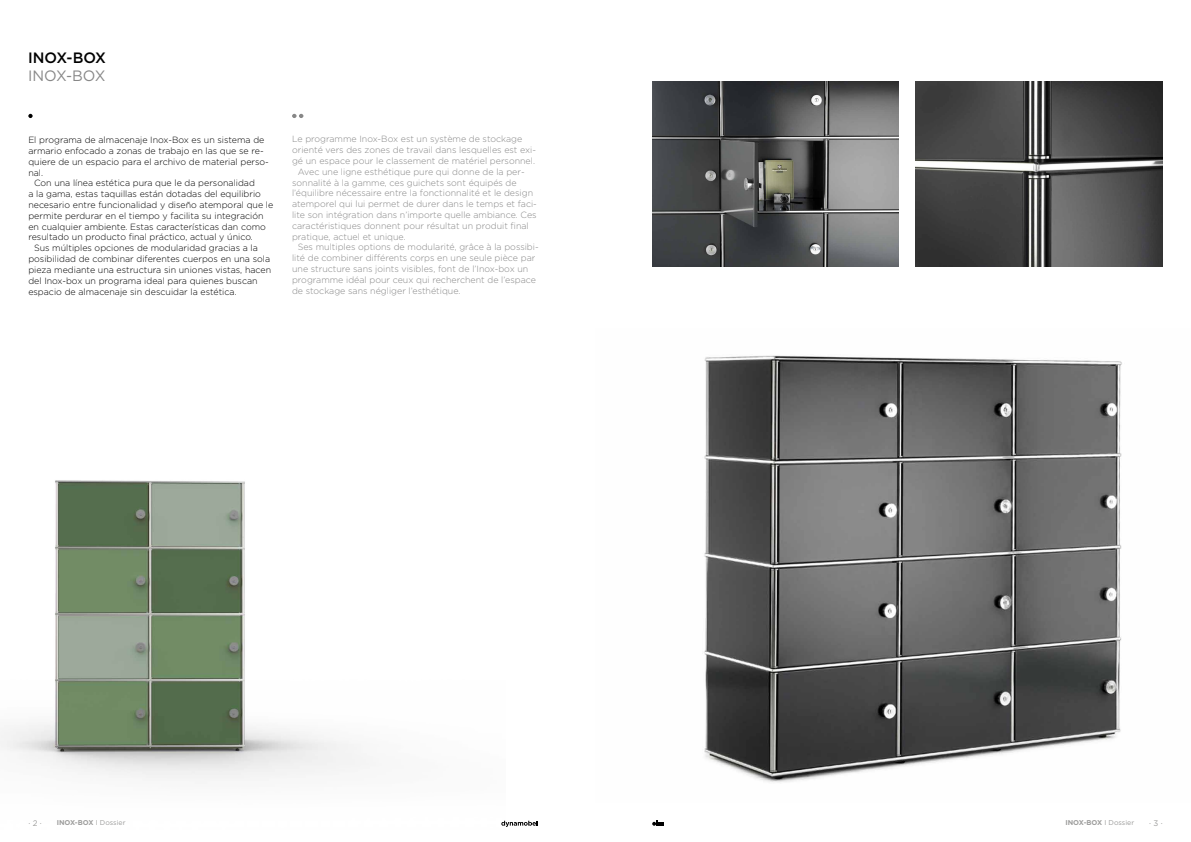
<style>
.page{position:relative;width:1191px;height:842px;background:#fff}
.page>*{position:absolute;margin:0;border:0;box-sizing:border-box;transform-origin:0 0}
.t1{font:500 15px "Gotham";color:#000}
.t2{font:15px "Gotham";color:#878787}
.t3{font:300 9px "Gotham";color:#878787}
.t4{font:300 9px "Gotham";color:#000}
.t5{font:8px "Gotham";color:#9d9d9c}
.t6{font:700 7px "Gotham";color:#9d9d9c}
.s1{font-weight:400}
</style>
<div class="page">
<svg style="left:506px;top:821px;width:31px;height:6px"></svg>
<img style="left:0;top:480px;width:506px;height:346px">
<img style="left:704px;top:355px;width:418px;height:428px">
<svg style="left:652px;top:820px;width:11px;height:6px"></svg>
<svg style="left:28px;top:114px;width:5px;height:4px"></svg>
<svg style="left:292px;top:114px;width:11px;height:4px"></svg>
<img style="left:652px;top:81px;width:247px;height:185px">
<img style="left:916px;top:81px;width:246px;height:185px">
<h1 class="t1" style="left:28px;top:48px;width:79px">INOX-BOX</h1>
<h1 class="t2" style="left:28px;top:66px;width:79px">INOX-BOX</h1>
<p class="t4" style="left:28px;top:134px;width:238px">El programa de almacenaje Inox-Box es un sistema de</p>
<p class="t4" style="left:28px;top:145px;width:237px">armario enfocado a zonas de trabajo en las que se re-</p>
<p class="t4" style="left:28px;top:156px;width:242px">quiere de un espacio para el archivo de material perso-</p>
<p class="t4" style="left:28px;top:167px;width:16px">nal.</p>
<p class="t4" style="left:34px;top:178px;width:222px">Con una línea estética pura que le da personalidad</p>
<p class="t4" style="left:28px;top:188px;width:234px">a la gama, estas taquillas están dotadas del equilibrio</p>
<p class="t4" style="left:28px;top:199px;width:246px">necesario entre funcionalidad y diseño atemporal que le</p>
<p class="t4" style="left:28px;top:210px;width:237px">permite perdurar en el tiempo y facilita su integración</p>
<p class="t4" style="left:28px;top:221px;width:239px">en cualquier ambiente. Estas características dan como</p>
<p class="t4" style="left:28px;top:232px;width:226px">resultado un producto final práctico, actual y único.</p>
<p class="t4" style="left:34px;top:242px;width:225px">Sus múltiples opciones de modularidad gracias a la</p>
<p class="t4" style="left:28px;top:253px;width:243px">posibilidad de combinar diferentes cuerpos en una sola</p>
<p class="t4" style="left:28px;top:264px;width:244px">pieza mediante una estructura sin uniones vistas, hacen</p>
<p class="t4" style="left:28px;top:275px;width:231px">del Inox-box un programa ideal para quienes buscan</p>
<p class="t4" style="left:28px;top:286px;width:210px">espacio de almacenaje sin descuidar la estética.</p>
<p class="t3" style="left:292px;top:134px;width:232px">Le programme Inox-Box est un système de stockage</p>
<p class="t3" style="left:292px;top:144px;width:245px">orienté vers des zones de travail dans lesquelles est exi-</p>
<p class="t3" style="left:292px;top:155px;width:244px">gé un espace pour le classement de matériel personnel.</p>
<p class="t3" style="left:298px;top:166px;width:228px">Avec une ligne esthétique pure qui donne de la per-</p>
<p class="t3" style="left:292px;top:177px;width:226px">sonnalité à la gamme, ces guichets sont équipés de</p>
<p class="t3" style="left:292px;top:188px;width:243px">l’équilibre nécessaire entre la fonctionnalité et le design</p>
<p class="t3" style="left:292px;top:198px;width:246px">atemporel qui lui permet de durer dans le temps et faci-</p>
<p class="t3" style="left:292px;top:209px;width:246px">lite son intégration dans n’importe quelle ambiance. Ces</p>
<p class="t3" style="left:292px;top:220px;width:238px">caractéristiques donnent pour résultat un produit final</p>
<p class="t3" style="left:292px;top:231px;width:115px">pratique, actuel et unique.</p>
<p class="t3" style="left:298px;top:242px;width:242px">Ses multiples options de modularité, grâce à la possibi-</p>
<p class="t3" style="left:292px;top:252px;width:245px">lité de combiner différents corps en une seule pièce par</p>
<p class="t3" style="left:292px;top:263px;width:238px">une structure sans joints visibles, font de l’Inox-box un</p>
<p class="t3" style="left:292px;top:274px;width:245px">programme idéal pour ceux qui recherchent de l’espace</p>
<p class="t3" style="left:292px;top:285px;width:170px">de stockage sans négliger l’esthétique.</p>
<p class="t5" style="left:28px;top:818px;width:15px">· 2 ·</p>
<p class="t6" style="left:57px;top:818px;width:70px">INOX-BOX <span class="s1">I Dossier</span></p>
<p class="t6" style="left:1065px;top:818px;width:70px">INOX-BOX <span class="s1">I Dossier</span></p>
<p class="t5" style="left:1149px;top:818px;width:15px">· 3 ·</p>
</div>
